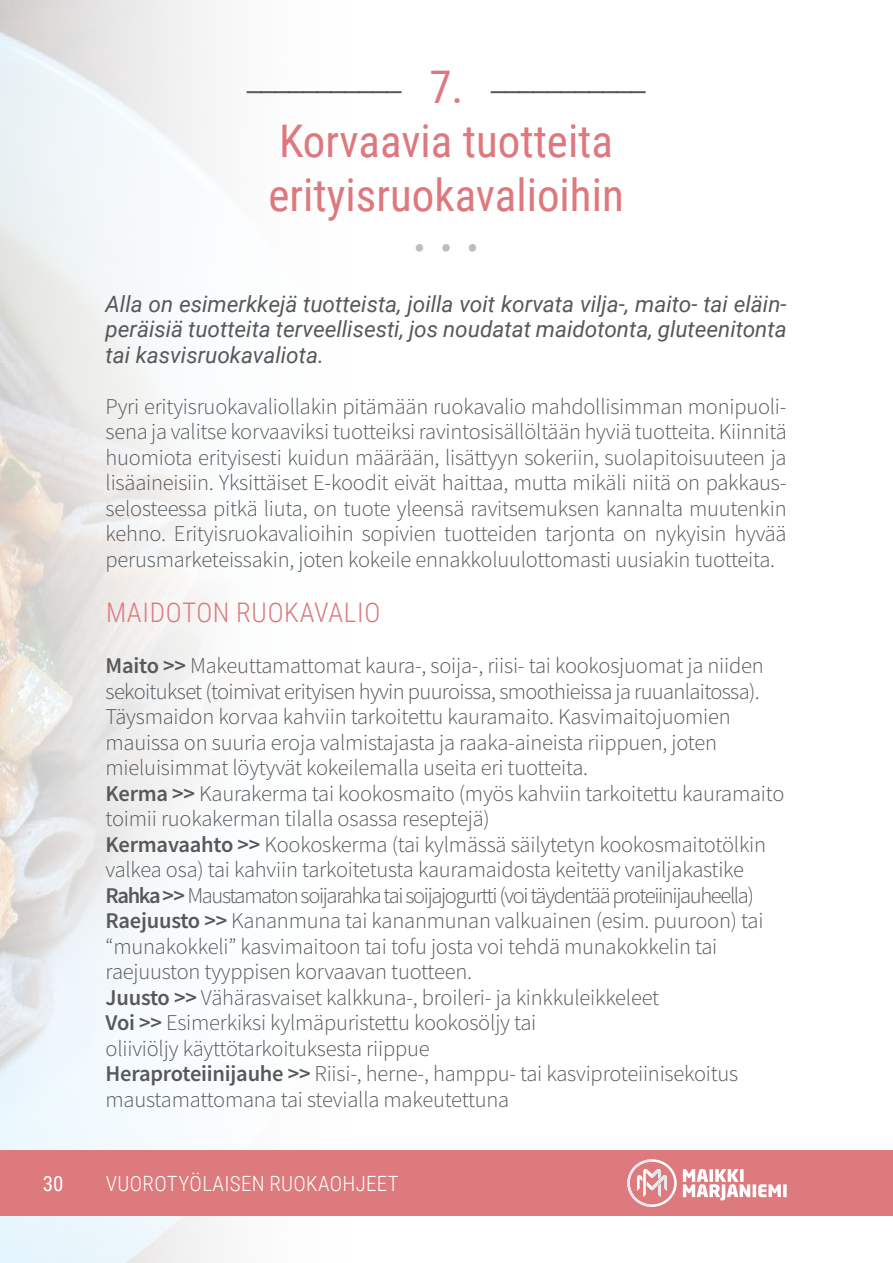
<style>
.page{position:relative;width:893px;height:1263px;background:#fff}
.page>*{position:absolute;margin:0;border:0;box-sizing:border-box;transform-origin:0 0}
.t1{font:45px/54px "Roboto Condensed";color:#dd797e}
.t2{font:300 36px "Merriweather";color:#57585a}
.t3{font:36px "Merriweather";color:#bcbdc0}
.t4{font:300 27px "Roboto Condensed";letter-spacing:.025em;color:#dd797e}
.t5{font:300 22.5px/25.5px "Source Sans Pro";letter-spacing:-.01em;color:#57585a}
.t6{font:italic 22.5px/25.5px "Roboto";color:#57585a;text-align:justify}
.t7{font:300 21px "Roboto Condensed";letter-spacing:.015em;color:#fff}
.t8{font:21px "Roboto Condensed";color:#fff}
.s1{font-family:"Roboto Condensed";font-weight:400;font-size:45px;color:#dd797e}
.s2{font-weight:600}
</style>
<div class="page">
<svg style="left:0;top:0;width:220px;height:1263px;fill:#f0f3f4"></svg>
<div style="left:0;top:1150px;width:893px;height:66px;background:#dd7a7e"></div>
<svg style="left:627px;top:1159px;width:50px;height:48px"></svg>
<svg style="left:683px;top:1169px;width:98px;height:31px"></svg>
<svg style="left:783px;top:1184px;width:4px;height:13px"></svg>
<p class="t2" style="left:243px;top:68px;width:409px">----------- <span class="s1">7 .</span> -----------</p>
<p class="t1" style="left:268px;top:113px;width:357px">Korvaavia tuotteita erityisruokavalioihin</p>
<p class="t3" style="left:412px;top:225px;width:69px">• • •</p>
<p class="t6" style="left:106px;top:290px;width:683px">Alla on esimerkkejä tuotteista, joilla voit korvata vilja-, maito- tai eläin&shy;peräisiä tuotteita terveellisesti, jos noudatat maidotonta, gluteenitonta tai kasvisruokavaliota.</p>
<p class="t5" style="left:106px;top:393px;width:683px;text-align:justify">Pyri erityisruokavaliollakin pitämään ruokavalio mahdollisimman monipuoli&shy;sena ja valitse korvaaviksi tuotteiksi ravintosisällöltään hyviä tuotteita. Kiinnitä huomiota erityisesti kuidun määrään, lisättyyn sokeriin, suolapitoisuuteen ja lisäaineisiin. Yksittäiset E-koodit eivät haittaa, mutta mikäli niitä on pakkaus&shy;selosteessa pitkä liuta, on tuote yleensä ravitsemuksen kannalta muutenkin kehno. Erityisruokavalioihin sopivien tuotteiden tarjonta on nykyisin hyvää perusmarketeissakin, joten kokeile ennakkoluulottomasti uusiakin tuotteita.</p>
<p class="t4" style="left:106px;top:593px;width:276px">MAIDOTON RUOKAVALIO</p>
<p class="t5" style="left:106px;top:653px;width:680px"><span class="s2">Maito &gt;&gt;</span> Makeuttamattomat kaura-, soija-, riisi- tai kookosjuomat ja niiden sekoitukset (toimivat erityisen hyvin puuroissa, smoothieissa ja ruuanlaitossa).<br>Täysmaidon korvaa kahviin tarkoitettu kauramaito. Kasvimaitojuomien mauissa on suuria eroja valmistajasta ja raaka-aineista riippuen, joten mieluisimmat löytyvät kokeilemalla useita eri tuotteita.<br><span class="s2">Kerma &gt;&gt;</span> Kaurakerma tai kookosmaito (myös kahviin tarkoitettu kauramaito toimii ruokakerman tilalla osassa reseptejä)</p>
<p class="t5" style="left:106px;top:831px;width:662px"><span class="s2">Kermavaahto &gt;&gt;</span> Kookoskerma (tai kylmässä säilytetyn kookosmaitotölkin valkea osa) tai kahviin tarkoitetusta kauramaidosta keitetty vaniljakastike<br><span class="s2">Rahka &gt;&gt;</span> Maustamaton soijarahka tai soijajogurtti (voi täydentää proteiinijauheella)</p>
<p class="t5" style="left:106px;top:908px;width:659px"><span class="s2">Raejuusto &gt;&gt;</span> Kananmuna tai kananmunan valkuainen (esim. puuroon) tai “munakokkeli” kasvimaitoon tai tofu josta voi tehdä munakokkelin tai raejuuston tyyppisen korvaavan tuotteen.<br><span class="s2">Juusto &gt;&gt;</span> Vähärasvaiset kalkkuna-, broileri- ja kinkkuleikkeleet</p>
<p class="t5" style="left:106px;top:1010px;width:432px"><span class="s2">Voi &gt;&gt;</span> Esimerkiksi kylmäpuristettu kookosöljy tai oliiviöljy käyttötarkoituksesta riippue</p>
<p class="t5" style="left:106px;top:1061px;width:634px"><span class="s2">Heraproteiinijauhe &gt;&gt;</span> Riisi-, herne-, hamppu- tai kasviproteiinisekoitus maustamattomana tai stevialla makeutettuna</p>
<p class="t8" style="left:43px;top:1168px;width:22px">30</p>
<p class="t7" style="left:106px;top:1168px;width:294px">VUOROTYÖLAISEN RUOKAOHJEET</p>
</div>
